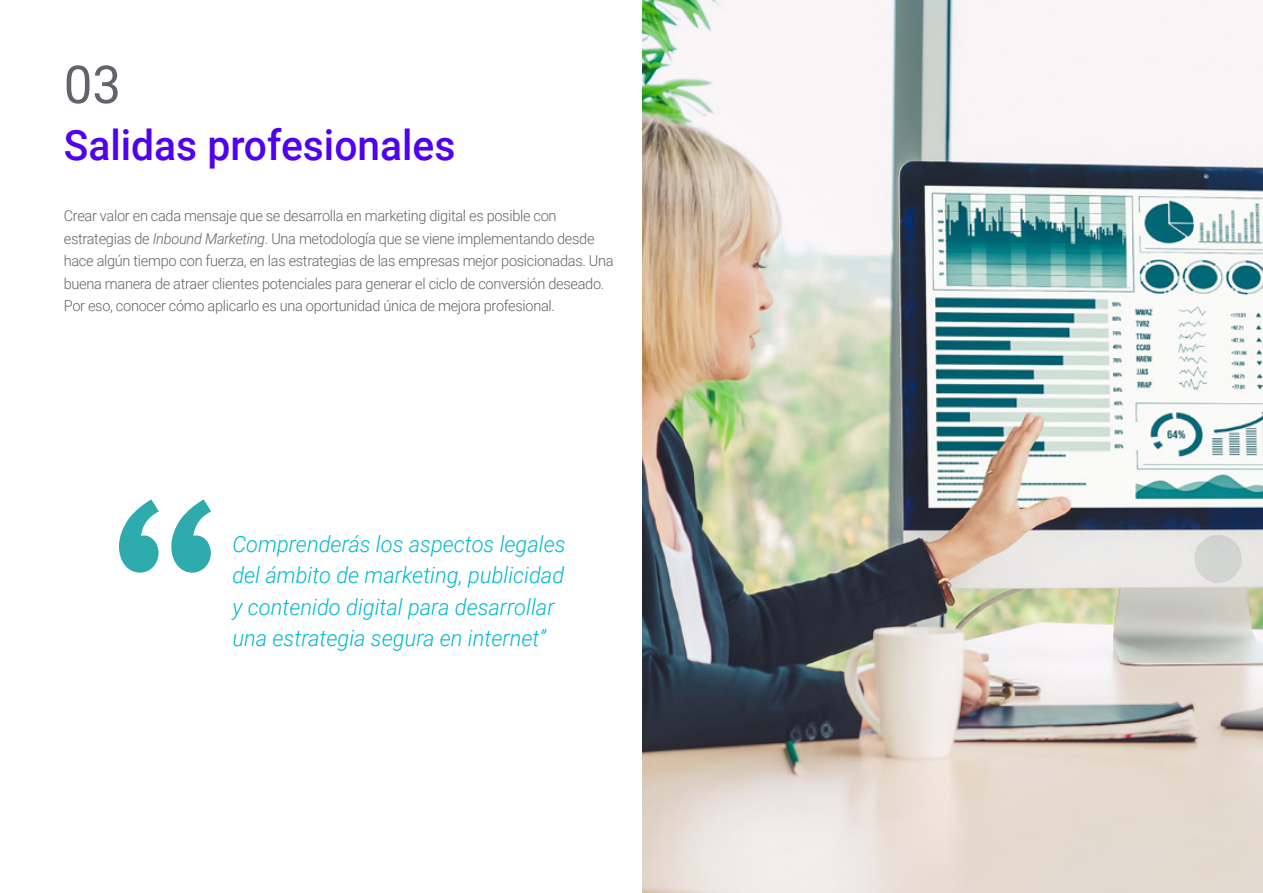
<style>
.page{position:relative;width:1263px;height:893px;background:#fff}
.page>*{position:absolute;margin:0;border:0;box-sizing:border-box;transform-origin:0 0}
.t1{font:52.5px "Roboto";color:#61646a}
.t2{font:500 42px "Roboto";color:#5002ee}
.t3{font:italic 300 22.5px/31.5px "Roboto";color:#00bacf}
.t4{font:300 15px/22.5px "Roboto";letter-spacing:-.02em;color:#61646a}
.s1{font-style:italic}
</style>
<div class="page">
<svg style="left:119px;top:499px;width:92px;height:74px"></svg>
<img style="left:642px;top:0;width:621px;height:893px">
<h1 class="t1" style="left:64px;top:48px;width:59px">03</h1>
<h2 class="t2" style="left:64px;top:115px;width:393px">Salidas profesionales</h2>
<p class="t4" style="left:64px;top:204px;width:551px">Crear valor en cada mensaje que se desarrolla en marketing digital es posible con estrategias de <span class="s1">Inbound Marketing</span>. Una metodología que se viene implementando desde hace algún tiempo con fuerza, en las estrategias de las empresas mejor posicionadas. Una buena manera de atraer clientes potenciales para generar el ciclo de conversión deseado.<br>Por eso, conocer cómo aplicarlo es una oportunidad única de mejora profesional.</p>
<h3 class="t3" style="left:232px;top:527px;width:335px">Comprenderás los aspectos legales del ámbito de marketing, publicidad y contenido digital para desarrollar una estrategia segura en internet”</h3>
</div>
